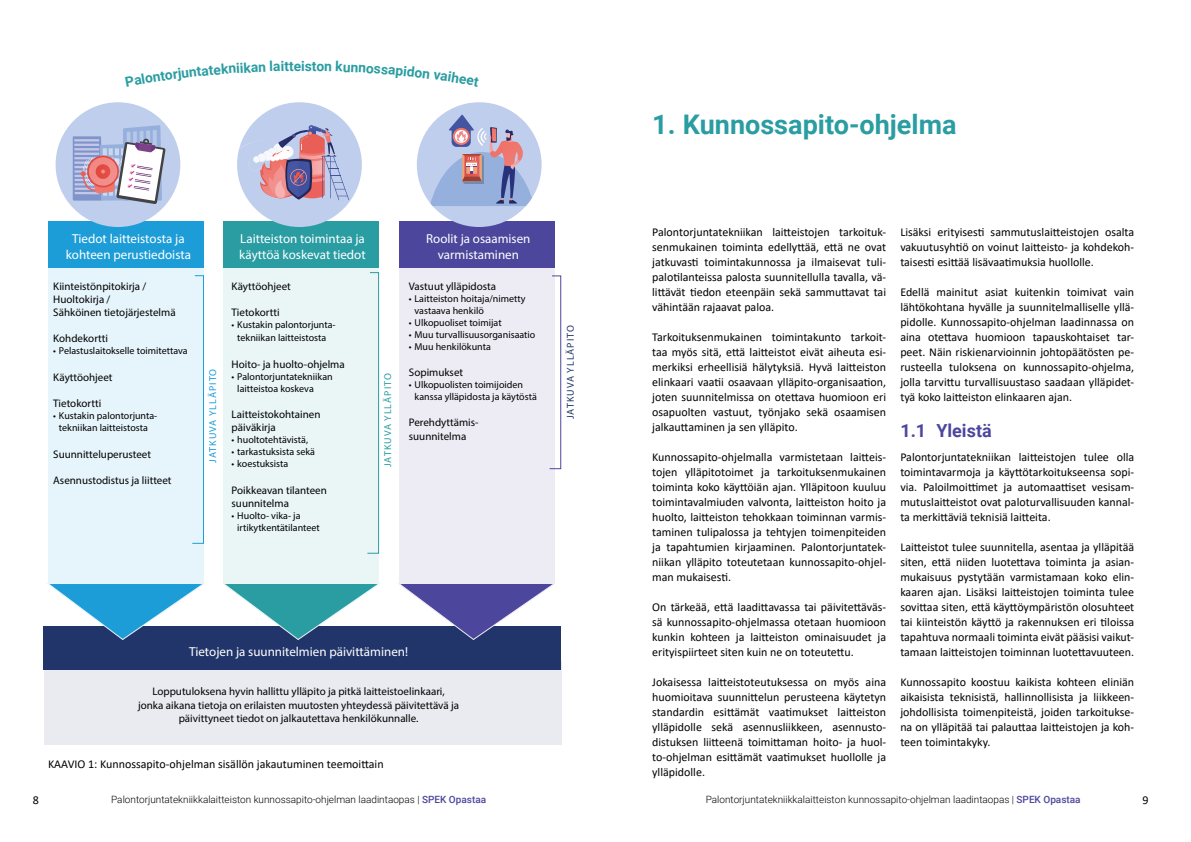
<style>
.page{position:relative;width:1191px;height:842px;background:#fff}
.page>*{position:absolute;margin:0;border:0;box-sizing:border-box;transform-origin:0 0}
.t1{font:700 27px "Roboto";color:#2a9da2}
.t2{font:700 18px "Roboto";color:#4c479c}
.t3{font:700 13.8px "Roboto";color:#2a9da2}
.t4{font:13px/15.6px "Myriad Pro";color:#fff;text-align:center}
.t5{font:12px/15px "Calibri";color:#000;text-align:justify}
.t6{font:11px/13.2px "Myriad Pro";color:#000}
.t7{font:10px/12px "Myriad Pro";color:#000}
.t8{font:300 10px "Roboto";color:#000}
.t9{font:10px "Myriad Pro";letter-spacing:.1em;color:#22356b}
.t10{font:10px "Myriad Pro";letter-spacing:.1em;color:#2a9da2}
.t11{font:10px "Myriad Pro";letter-spacing:.1em;color:#1d9dd8}
.s1{font-weight:500;color:#4c479c}
</style>
<div class="page">
<div style="left:44px;top:661px;width:517px;height:83px;background:#e9ebf0"></div>
<div style="left:44px;top:626px;width:517px;height:43px;background:#22356b"></div>
<div style="left:399px;top:238px;width:156px;height:345px;background:#edecf5"></div>
<div style="left:223px;top:238px;width:156px;height:345px;background:#eaf5f6"></div>
<div style="left:48px;top:238px;width:156px;height:345px;background:#e6f5fb"></div>
<div style="left:48px;top:221px;width:156px;height:46px;background:#1d9dd8"></div>
<div style="left:223px;top:221px;width:156px;height:46px;background:#2a9da2"></div>
<div style="left:399px;top:221px;width:156px;height:46px;background:#4c479c"></div>
<div style="left:56px;top:102px;width:124px;height:125px;background:#bfceec;border-radius:62px"></div>
<svg style="left:73px;top:125px;width:93px;height:79px"></svg>
<div style="left:237px;top:102px;width:125px;height:125px;background:#bfceec;border-radius:62px"></div>
<svg style="left:237px;top:125px;width:112px;height:75px"></svg>
<div style="left:417px;top:102px;width:124px;height:125px;background:#bfceec;border-radius:62px"></div>
<svg style="left:430px;top:115px;width:104px;height:91px"></svg>
<svg style="left:223px;top:583px;width:157px;height:57px"></svg>
<svg style="left:398px;top:583px;width:157px;height:57px"></svg>
<svg style="left:549px;top:275px;width:13px;height:195px"></svg>
<svg style="left:367px;top:272px;width:12px;height:282px"></svg>
<svg style="left:192px;top:275px;width:12px;height:269px"></svg>
<svg style="left:47px;top:583px;width:158px;height:57px"></svg>
<p class="t3" style="left:273px;top:57px;width:22px;rotate:-1deg">aitt</p>
<p class="t3" style="left:294px;top:56px;width:20px">eis</p>
<p class="t4" style="left:66px;top:231px;width:127px">Tiedot laitteistosta ja kohteen perustiedoista</p>
<p class="t4" style="left:239px;top:231px;width:128px;text-align:left">Laitteiston toimintaa ja käyttöä koskevat tiedot</p>
<p class="t4" style="left:426px;top:231px;width:106px">Roolit ja osaamisen varmistaminen</p>
<p class="t6" style="left:53px;top:279px;width:124px">Kiinteistönpitokirja /<br>Huoltokirja /<br>Sähköinen tietojärjestelmä</p>
<p class="t6" style="left:53px;top:332px;width:56px">Kohdekortti</p>
<p class="t7" style="left:53px;top:345px;width:136px">• Pelastuslaitokselle toimitettava</p>
<p class="t6" style="left:53px;top:370px;width:61px">Käyttöohjeet</p>
<p class="t6" style="left:53px;top:397px;width:49px">Tietokortti</p>
<p class="t7" style="left:53px;top:410px;width:106px;text-align:center">• Kustakin palontorjunta&shy;tekniikan laitteistosta</p>
<p class="t6" style="left:53px;top:447px;width:99px">Suunnitteluperusteet</p>
<p class="t6" style="left:53px;top:474px;width:120px">Asennustodistus ja liitteet</p>
<p class="t6" style="left:232px;top:279px;width:61px">Käyttöohjeet</p>
<p class="t6" style="left:232px;top:306px;width:49px">Tietokortti</p>
<p class="t7" style="left:232px;top:318px;width:106px;line-height:13.2px;text-align:center">• Kustakin palontorjunta&shy;tekniikan laitteistosta</p>
<p class="t6" style="left:232px;top:357px;width:115px">Hoito- ja huolto-ohjelma</p>
<p class="t7" style="left:237px;top:370px;width:97px;text-indent:-6px">• Palontorjuntatekniikan laitteistoa koskeva</p>
<p class="t6" style="left:232px;top:408px;width:90px">Laitteistokohtainen päiväkirja</p>
<p class="t7" style="left:232px;top:434px;width:78px">• huoltotehtävistä,</p>
<p class="t7" style="left:232px;top:446px;width:85px">• tarkastuksista sekä</p>
<p class="t7" style="left:232px;top:458px;width:58px">• koestuksista</p>
<p class="t6" style="left:232px;top:483px;width:97px">Poikkeavan tilanteen suunnitelma</p>
<p class="t7" style="left:237px;top:509px;width:84px;text-indent:-6px">• Huolto- vika- ja irtikytkentätilanteet</p>
<p class="t6" style="left:409px;top:279px;width:89px">Vastuut ylläpidosta</p>
<p class="t7" style="left:414px;top:292px;width:113px;text-indent:-6px">• Laitteiston hoitaja/nimetty vastaava henkilö</p>
<p class="t7" style="left:409px;top:316px;width:94px">• Ulkopuoliset toimijat</p>
<p class="t7" style="left:409px;top:328px;width:128px">• Muu turvallisuusorganisaatio</p>
<p class="t7" style="left:409px;top:340px;width:83px">• Muu henkilökunta</p>
<p class="t6" style="left:409px;top:366px;width:56px">Sopimukset</p>
<p class="t7" style="left:414px;top:379px;width:124px;text-indent:-6px">• Ulkopuolisten toimijoiden kanssa ylläpidosta ja käytöstä</p>
<p class="t6" style="left:409px;top:416px;width:71px">Perehdyttämis&shy;suunnitelma</p>
<p class="t11" style="left:207px;top:463px;width:95px;rotate:-90deg">JATKUVA YLLÄPITO</p>
<p class="t10" style="left:382px;top:467px;width:95px;rotate:-90deg">JATKUVA YLLÄPITO</p>
<p class="t9" style="left:564px;top:419px;width:95px;rotate:-90deg">JATKUVA YLLÄPITO</p>
<p class="t4" style="left:189px;top:643px;width:220px">Tietojen ja suunnitelmien päivittäminen!</p>
<p class="t6" style="left:138px;top:685px;width:322px;text-align:center">Lopputuloksena hyvin hallittu ylläpito ja pitkä laitteistoelinkaari,<br>jonka aikana tietoja on erilaisten muutosten yhteydessä päivitettävä ja päivittyneet tiedot on jalkautettava henkilökunnalle.</p>
<p class="t5" style="left:48px;top:756px;width:337px">KAAVIO 1: Kunnossapito-ohjelman sisällön jakautuminen teemoittain</p>
<h1 class="t1" style="left:652px;top:105px;width:306px">1. Kunnossapito-ohjelma</h1>
<p class="t5" style="left:652px;top:224px;width:235px">Palontorjuntatekniikan laitteistojen tarkoituk&shy;senmukainen toiminta edellyttää, että ne ovat jatkuvasti toimintakunnossa ja ilmaisevat tuli&shy;palotilanteissa palosta suunnitellulla tavalla, vä&shy;littävät tiedon eteenpäin sekä sammuttavat tai vähintään rajaavat paloa.</p>
<p class="t5" style="left:652px;top:329px;width:235px">Tarkoituksenmukainen toimintakunto tarkoit&shy;taa myös sitä, että laitteistot eivät aiheuta esi&shy;merkiksi erheellisiä hälytyksiä. Hyvä laitteiston elinkaari vaatii osaavaan ylläpito-organisaation, joten suunnitelmissa on otettava huomioon eri osapuolten vastuut, työnjako sekä osaamisen jalkauttaminen ja sen ylläpito.</p>
<p class="t5" style="left:652px;top:449px;width:235px">Kunnossapito-ohjelmalla varmistetaan laitteis&shy;tojen ylläpitotoimet ja tarkoituksenmukainen toiminta koko käyttöiän ajan. Ylläpitoon kuuluu toimintavalmiuden valvonta, laitteiston hoito ja huolto, laitteiston tehokkaan toiminnan varmis&shy;taminen tulipalossa ja tehtyjen toimenpiteiden ja tapahtumien kirjaaminen. Palontorjuntatek&shy;niikan ylläpito toteutetaan kunnossapito-ohjel&shy;man mukaisesti.</p>
<p class="t5" style="left:652px;top:599px;width:235px">On tärkeää, että laadittavassa tai päivitettäväs&shy;sä kunnossapito-ohjelmassa otetaan huomioon kunkin kohteen ja laitteiston ominaisuudet ja erityispiirteet siten kuin ne on toteutettu.</p>
<p class="t5" style="left:652px;top:674px;width:235px">Jokaisessa laitteistoteutuksessa on myös aina huomioitava suunnittelun perusteena käytetyn standardin esittämät vaatimukset laitteiston ylläpidolle sekä asennusliikkeen, asennusto&shy;distuksen liitteenä toimittaman hoito- ja huol&shy;to-ohjelman esittämät vaatimukset huollolle ja ylläpidolle.</p>
<p class="t5" style="left:900px;top:224px;width:235px">Lisäksi erityisesti sammutuslaitteistojen osalta vakuutusyhtiö on voinut laitteisto- ja kohdekoh&shy;taisesti esittää lisävaatimuksia huollolle.</p>
<p class="t5" style="left:900px;top:284px;width:235px">Edellä mainitut asiat kuitenkin toimivat vain lähtökohtana hyvälle ja suunnitelmalliselle yllä&shy;pidolle. Kunnossapito-ohjelman laadinnassa on aina otettava huomioon tapauskohtaiset tar&shy;peet. Näin riskienarvioinnin johtopäätösten pe&shy;rusteella tuloksena on kunnossapito-ohjelma, jolla tarvittu turvallisuustaso saadaan ylläpidet&shy;tyä koko laitteiston elinkaaren ajan.</p>
<h2 class="t2" style="left:900px;top:418px;width:93px">1.1 Yleistä</h2>
<p class="t5" style="left:900px;top:449px;width:235px">Palontorjuntatekniikan laitteistojen tulee olla toimintavarmoja ja käyttötarkoitukseensa sopi&shy;via. Paloilmoittimet ja automaattiset vesisam&shy;mutuslaitteistot ovat paloturvallisuuden kannal&shy;ta merkittäviä teknisiä laitteita.</p>
<p class="t5" style="left:900px;top:539px;width:235px">Laitteistot tulee suunnitella, asentaa ja ylläpitää siten, että niiden luotettava toiminta ja asian&shy;mukaisuus pystytään varmistamaan koko elin&shy;kaaren ajan. Lisäksi laitteistojen toiminta tulee sovittaa siten, että käyttöympäristön olosuhteet tai kiinteistön käyttö ja rakennuksen eri tiloissa tapahtuva normaali toiminta eivät pääsisi vaikut&shy;tamaan laitteistojen toiminnan luotettavuuteen.</p>
<p class="t5" style="left:900px;top:674px;width:235px">Kunnossapito koostuu kaikista kohteen eliniän aikaisista teknisistä, hallinnollisista ja liikkeen&shy;johdollisista toimenpiteistä, joiden tarkoitukse&shy;na on ylläpitää tai palauttaa laitteistojen ja koh&shy;teen toimintakyky.</p>
<p class="t5" style="left:33px;top:792px;width:8px">8</p>
<p class="t8" style="left:111px;top:792px;width:376px">Palontorjuntatekniikkalaitteiston kunnossapito-ohjelman laadintaopas | <span class="s1">SPEK Opastaa</span></p>
<p class="t8" style="left:706px;top:792px;width:376px">Palontorjuntatekniikkalaitteiston kunnossapito-ohjelman laadintaopas | <span class="s1">SPEK Opastaa</span></p>
<p class="t5" style="left:1142px;top:792px;width:8px">9</p>
</div>
